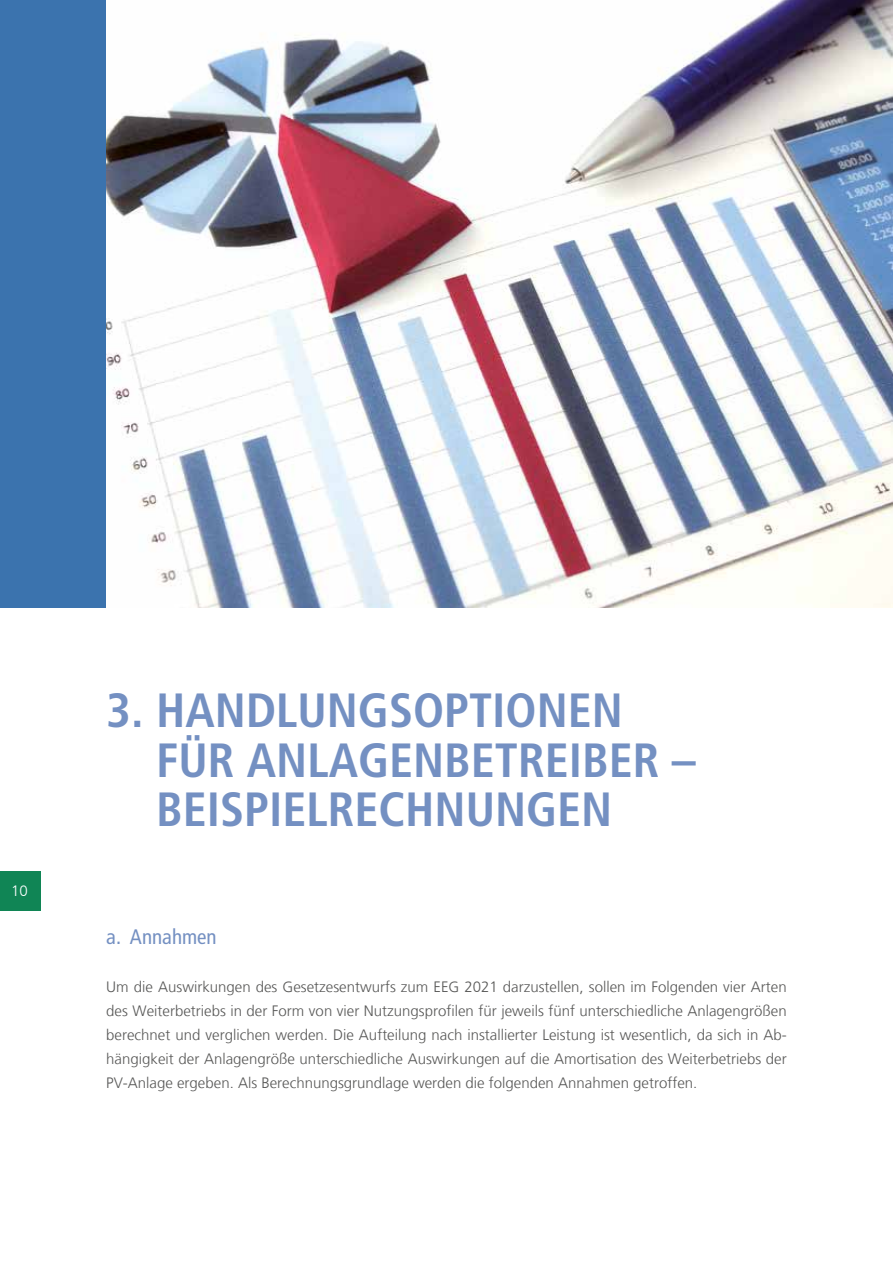
<style>
.page{position:relative;width:893px;height:1263px;background:#fff}
.page>*{position:absolute;margin:0;border:0;box-sizing:border-box;transform-origin:0 0}
.t1{font:700 condensed 48px/49.5px "Frutiger LT";color:#7490c2}
.t2{font:condensed 21px "Frutiger LT";color:#7490c2}
.t3{font:300 15px/24px "Frutiger LT";color:#575756;text-align:justify}
.t4{font:300 15px "Frutiger LT";color:#fff}
</style>
<div class="page">
<div style="left:0;top:872px;width:40px;height:39px;background:#108555"></div>
<div style="left:0;top:0;width:163px;height:608px;background:#3b73ae"></div>
<img style="left:106px;top:0;width:787px;height:608px">
<p class="t4" style="left:11px;top:885px;width:18px">10</p>
<h1 class="t1" style="left:156px;top:686px;width:541px;text-indent:-50px">3. HANDLUNGSOPTIONEN<br>FÜR ANLAGENBETREIBER –<br>BEISPIELRECHNUNGEN</h1>
<h2 class="t2" style="left:106px;top:928px;width:112px">a. Annahmen</h2>
<p class="t3" style="left:106px;top:975px;width:682px">Um die Auswirkungen des Gesetzesentwurfs zum EEG 2021 darzustellen, sollen im Folgenden vier Arten des Weiterbetriebs in der Form von vier Nutzungsprofilen für jeweils fünf unterschiedliche Anlagengrößen berechnet und verglichen werden. Die Aufteilung nach installierter Leistung ist wesentlich, da sich in Ab&shy;hängigkeit der Anlagengröße unterschiedliche Auswirkungen auf die Amortisation des Weiterbetriebs der PV-Anlage ergeben. Als Berechnungsgrundlage werden die folgenden Annahmen getroffen.</p>
</div>
